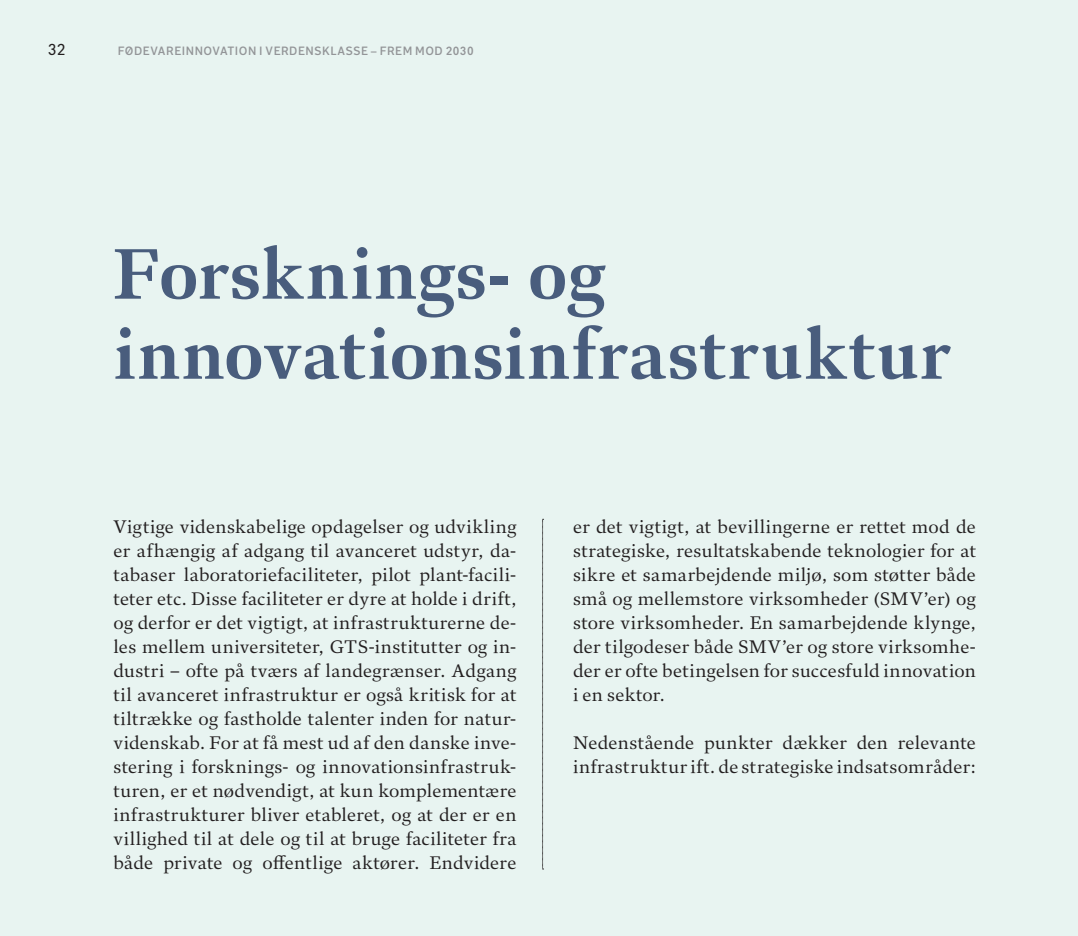
<style>
.page{position:relative;width:1078px;height:936px;background:#fff}
.page>*{position:absolute;margin:0;border:0;box-sizing:border-box;transform-origin:0 0}
.t1{font:700 70px/80px "DI Serif";letter-spacing:.025em;color:#495d7d}
.t2{font:18px/24px "DI Serif";letter-spacing:.025em;color:#231f20;text-align:justify}
.t3{font:16px "DI Sans";color:#231f20}
.t4{font:600 12px "DI Sans";letter-spacing:.045em;color:#939598}
</style>
<div class="page">
<div style="left:0;top:0;width:1077px;height:935px;background:#e8f4f1"></div>
<svg style="left:542px;top:518px;width:1px;height:351px"></svg>
<p class="t3" style="left:48px;top:40px;width:19px">32</p>
<p class="t4" style="left:118px;top:44px;width:357px">FØDEVAREINNOVATION I VERDENSKLASSE – FREM MOD 2030</p>
<h1 class="t1" style="left:113px;top:234px;width:838px">Forsknings- og innovationsinfrastruktur</h1>
<p class="t2" style="left:113px;top:514px;width:404px">Vigtige videnskabelige opdagelser og udvikling er afhængig af adgang til avanceret udstyr, da&shy;tabaser laboratoriefaciliteter, pilot plant-facili&shy;teter etc. Disse faciliteter er dyre at holde i drift, og derfor er det vigtigt, at infrastrukturerne de&shy;les mellem universiteter, GTS-institutter og in&shy;dustri – ofte på tværs af landegrænser. Adgang til avanceret infrastruktur er også kritisk for at tiltrække og fastholde talenter inden for natur&shy;videnskab. For at få mest ud af den danske inve&shy;stering i forsknings- og innovationsinfrastruk&shy;turen, er et nødvendigt, at kun komplementære infrastrukturer bliver etableret, og at der er en villighed til at dele og til at bruge faciliteter fra både private og offentlige aktører. Endvidere</p>
<p class="t2" style="left:573px;top:514px;width:404px">er det vigtigt, at bevillingerne er rettet mod de strategiske, resultatskabende teknologier for at sikre et samarbejdende miljø, som støtter både små og mellemstore virksomheder (SMV’er) og store virksomheder. En samarbejdende klynge, der tilgodeser både SMV’er og store virksomhe&shy;der er ofte betingelsen for succesfuld innovation i en sektor.</p>
<p class="t2" style="left:573px;top:730px;width:404px">Nedenstående punkter dækker den relevante infrastruktur ift. de strategiske indsatsområder:</p>
</div>
